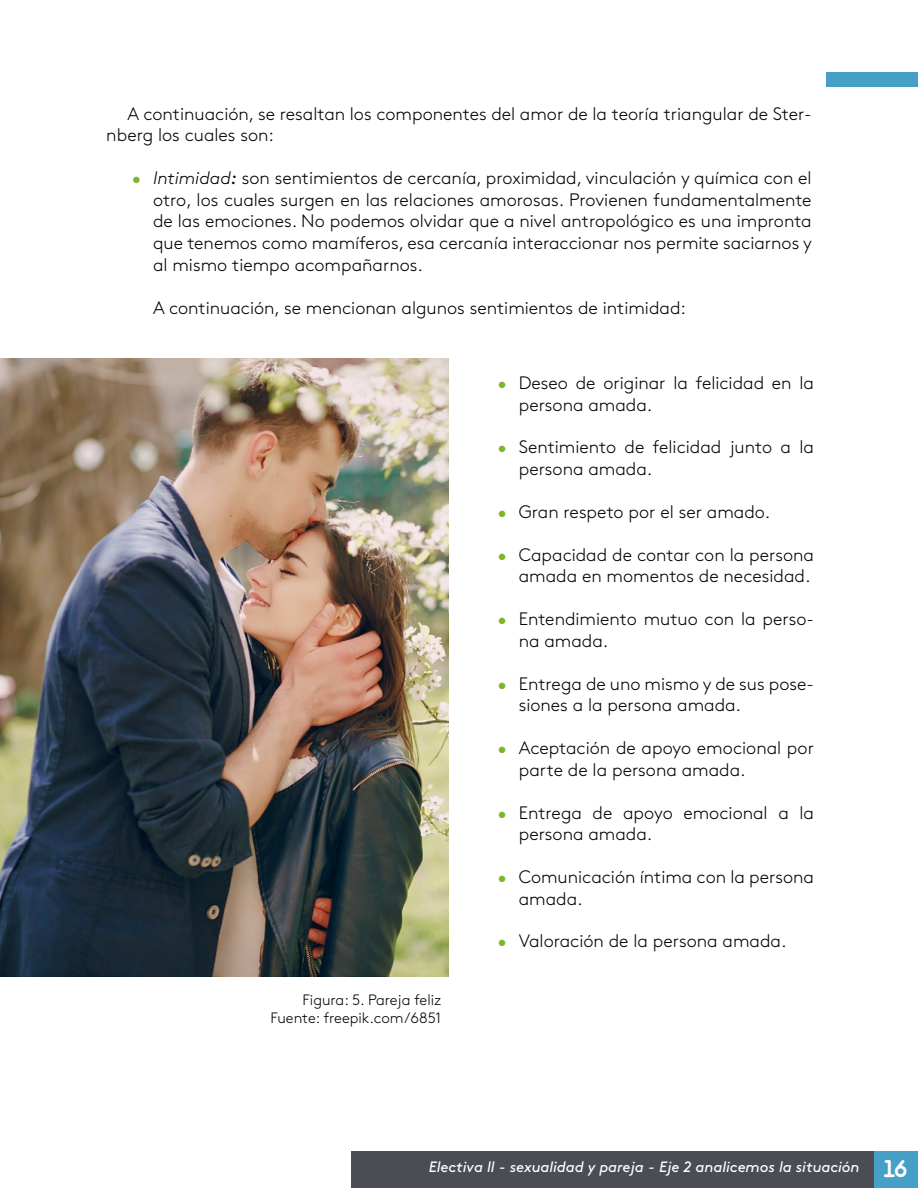
<style>
.page{position:relative;width:918px;height:1188px;background:#fff}
.page>*{position:absolute;margin:0;border:0;box-sizing:border-box;transform-origin:0 0}
.t1{font:300 18px/21.6px "Brown Std";color:#000}
.t2{font:italic 15px "Brown Std";letter-spacing:-.005em;color:#fff}
.t3{font:300 15px/18px "Brown Std";color:#000;text-align:right}
.s1{color:#7eb62d}
.s2{font-style:italic}
.s3{font-weight:400;font-style:italic}
.s4{font-family:"Areandina Voz";font-style:normal;font-size:24px}
</style>
<div class="page">
<div style="left:826px;top:72px;width:92px;height:15px;background:#469fc7"></div>
<div style="left:873px;top:1151px;width:45px;height:37px;background:#469fc7"></div>
<div style="left:351px;top:1151px;width:522px;height:37px;background:#4a4d54"></div>
<img style="left:0;top:358px;width:448px;height:619px">
<p class="t1" style="left:106px;top:103px;width:707px;text-indent:21px">A continuación, se resaltan los componentes del amor de la teoría triangular de Ster&shy;nberg los cuales son:</p>
<p class="t1" style="left:153px;top:168px;width:660px;text-align:justify;text-indent:-21px"><span class="s1">•</span> <span class="s2">Intimidad</span><span class="s3">:</span> son sentimientos de cercanía, proximidad, vinculación y química con el otro, los cuales surgen en las relaciones amorosas. Provienen fundamentalmente de las emociones. No podemos olvidar que a nivel antropológico es una impronta que tenemos como mamíferos, esa cercanía interaccionar nos permite saciarnos y al mismo tiempo acompañarnos.</p>
<p class="t1" style="left:153px;top:297px;width:534px">A continuación, se mencionan algunos sentimientos de intimidad:</p>
<p class="t3" style="left:271px;top:992px;width:172px">Figura: 5. Pareja feliz<br>Fuente: freepik. com/6851</p>
<p class="t1" style="left:519px;top:372px;width:297px;text-indent:-21px"><span class="s1">•</span> Deseo de originar la felicidad en la persona amada.</p>
<p class="t1" style="left:519px;top:437px;width:297px;text-indent:-21px"><span class="s1">•</span> Sentimiento de felicidad junto a la persona amada.</p>
<p class="t1" style="left:497px;top:501px;width:271px"><span class="s1">•</span> Gran respeto por el ser amado.</p>
<p class="t1" style="left:519px;top:544px;width:297px;text-indent:-21px"><span class="s1">•</span> Capacidad de contar con la persona amada en momentos de necesidad.</p>
<p class="t1" style="left:519px;top:608px;width:297px;text-indent:-21px"><span class="s1">•</span> Entendimiento mutuo con la perso&shy;na amada.</p>
<p class="t1" style="left:519px;top:673px;width:297px;text-indent:-21px"><span class="s1">•</span> Entrega de uno mismo y de sus pose&shy;siones a la persona amada.</p>
<p class="t1" style="left:519px;top:737px;width:297px;text-indent:-21px"><span class="s1">•</span> Aceptación de apoyo emocional por parte de la persona amada.</p>
<p class="t1" style="left:519px;top:802px;width:297px;text-indent:-21px"><span class="s1">•</span> Entrega de apoyo emocional a la persona amada.</p>
<p class="t1" style="left:519px;top:866px;width:297px;text-indent:-21px"><span class="s1">•</span> Comunicación íntima con la persona amada.</p>
<p class="t1" style="left:497px;top:931px;width:287px"><span class="s1">•</span> Valoración de la persona amada.</p>
<p class="t2" style="left:429px;top:1158px;width:480px">Electiva ll - sexualidad y pareja - Eje 2 analicemos la situación <span class="s4">16</span></p>
</div>
